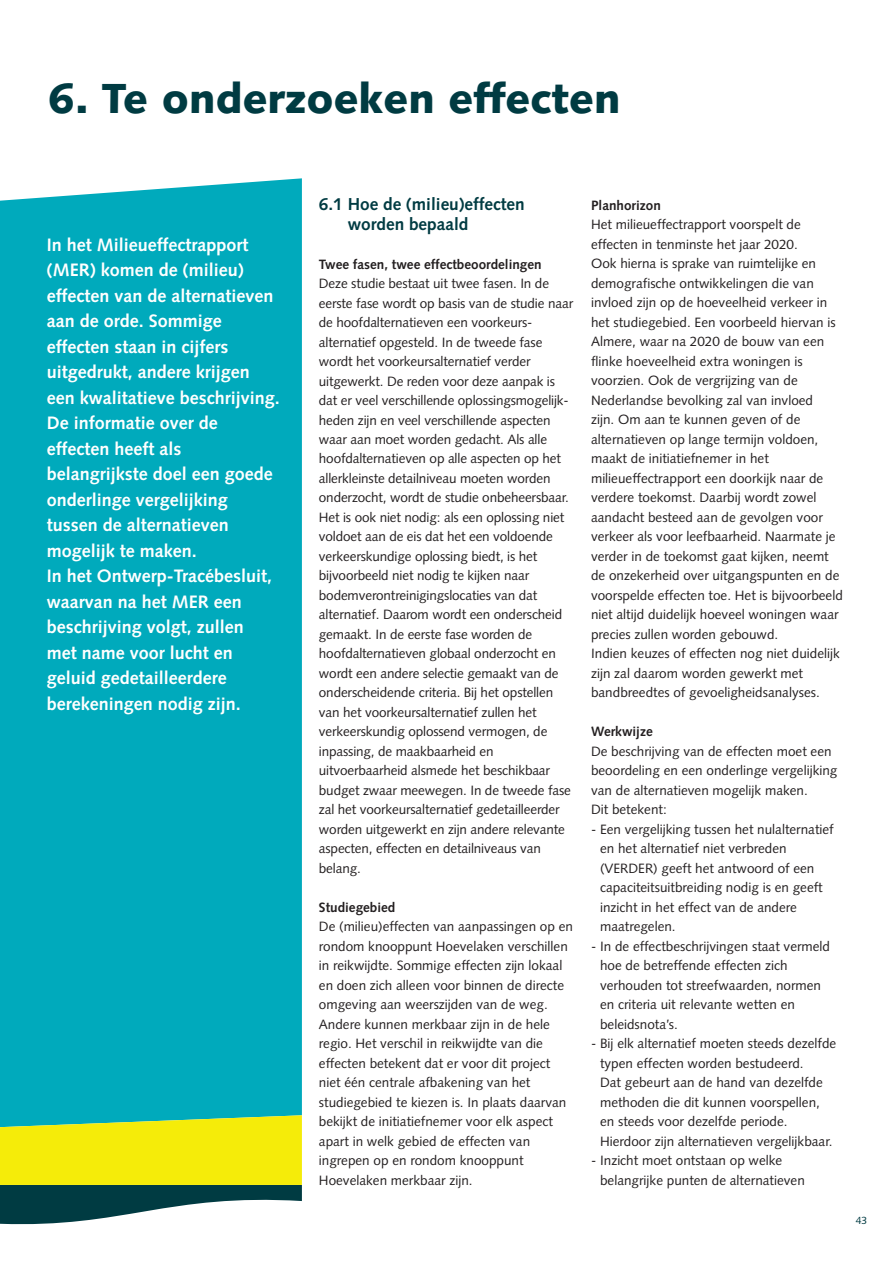
<style>
.page{position:relative;width:893px;height:1263px;background:#fff}
.page>*{position:absolute;margin:0;border:0;box-sizing:border-box;transform-origin:0 0}
.t1{font:900 42px "Syntax";color:#003b42}
.t2{font:700 18px/25.5px "Syntax";color:#fff}
.t3{font:700 17.25px/19.5px "Syntax";color:#003b42}
.t4{font:13.5px/19.5px "Syntax";color:#231f20}
.t5{font:700 13.5px "Syntax";color:#231f20}
.t6{font:10.5px "Syntax";color:#003b42}
</style>
<div class="page">
<div style="left:0;top:178px;width:302px;height:937px;background:#00aabc"></div>
<svg style="left:0;top:1115px;width:302px;height:110px;background:#aec03f"></svg>
<h1 class="t1" style="left:48px;top:73px;width:574px">6. Te onderzoeken effecten</h1>
<p class="t2" style="left:47px;top:232px;width:235px">In het Milieueffectrapport (MER) komen de (milieu) effecten van de alternatieven aan de orde. Sommige effecten staan in cijfers uitgedrukt, andere krijgen een kwalitatieve beschrijving.<br>De informatie over de effecten heeft als belangrijkste doel een goede onderlinge vergelijking tussen de alternatieven mogelijk te maken.<br>In het Ontwerp-Tracébesluit, waarvan na het MER een beschrijving volgt, zullen<br>met name voor lucht en geluid gedetailleerdere berekeningen nodig zijn.</p>
<p class="t3" style="left:348px;top:194px;width:178px;text-indent:-29px">6.1 Hoe de (milieu)effecten worden bepaald</p>
<p class="t5" style="left:319px;top:256px;width:224px">Twee fasen, twee effectbeoordelingen</p>
<p class="t4" style="left:319px;top:274px;width:256px">Deze studie bestaat uit twee fasen. In de eerste fase wordt op basis van de studie naar de hoofdalternatieven een voorkeurs&shy;alternatief opgesteld. In de tweede fase wordt het voorkeursalternatief verder uitgewerkt. De reden voor deze aanpak is dat er veel verschillende oplossingsmogelijk&shy;heden zijn en veel verschillende aspecten waar aan moet worden gedacht. Als alle hoofdalternatieven op alle aspecten op het allerkleinste detailniveau moeten worden onderzocht, wordt de studie onbeheersbaar.<br>Het is ook niet nodig: als een oplossing niet voldoet aan de eis dat het een voldoende verkeerskundige oplossing biedt, is het bijvoorbeeld niet nodig te kijken naar bodemverontreinigingslocaties van dat alternatief. Daarom wordt een onderscheid gemaakt. In de eerste fase worden de hoofdalternatieven globaal onderzocht en wordt een andere selectie gemaakt van de onderscheidende criteria. Bij het opstellen van het voorkeursalternatief zullen het verkeerskundig oplossend vermogen, de inpassing, de maakbaarheid en uitvoerbaarheid alsmede het beschikbaar budget zwaar meewegen. In de tweede fase zal het voorkeursalternatief gedetailleerder worden uitgewerkt en zijn andere relevante aspecten, effecten en detailniveaus van belang.</p>
<p class="t5" style="left:319px;top:899px;width:78px">Studiegebied</p>
<p class="t4" style="left:319px;top:917px;width:256px">De (milieu)effecten van aanpassingen op en rondom knooppunt Hoevelaken verschillen in reikwijdte. Sommige effecten zijn lokaal en doen zich alleen voor binnen de directe omgeving aan weerszijden van de weg.<br>Andere kunnen merkbaar zijn in de hele regio. Het verschil in reikwijdte van die effecten betekent dat er voor dit project niet één centrale afbakening van het studiegebied te kiezen is. In plaats daarvan bekijkt de initiatiefnemer voor elk aspect apart in welk gebied de effecten van ingrepen op en rondom knooppunt Hoevelaken merkbaar zijn.</p>
<p class="t5" style="left:591px;top:197px;width:71px">Planhorizon</p>
<p class="t4" style="left:591px;top:215px;width:253px">Het milieueffectrapport voorspelt de effecten in tenminste het jaar 2020.<br>Ook hierna is sprake van ruimtelijke en demografische ontwikkelingen die van invloed zijn op de hoeveelheid verkeer in het studiegebied. Een voorbeeld hiervan is Almere, waar na 2020 de bouw van een flinke hoeveelheid extra woningen is voorzien. Ook de vergrijzing van de Nederlandse bevolking zal van invloed<br>zijn. Om aan te kunnen geven of de alternatieven op lange termijn voldoen, maakt de initiatiefnemer in het milieueffectrapport een doorkijk naar de verdere toekomst. Daarbij wordt zowel aandacht besteed aan de gevolgen voor verkeer als voor leefbaarheid. Naarmate je verder in de toekomst gaat kijken, neemt de onzekerheid over uitgangspunten en de voorspelde effecten toe. Het is bijvoorbeeld niet altijd duidelijk hoeveel woningen waar precies zullen worden gebouwd.<br>Indien keuzes of effecten nog niet duidelijk zijn zal daarom worden gewerkt met bandbreedtes of gevoeligheidsanalyses.</p>
<p class="t5" style="left:591px;top:724px;width:63px">Werkwijze</p>
<p class="t4" style="left:591px;top:741px;width:248px">De beschrijving van de effecten moet een beoordeling en een onderlinge vergelijking van de alternatieven mogelijk maken.<br>Dit betekent:</p>
<p class="t4" style="left:600px;top:819px;width:235px;text-indent:-9px">- Een vergelijking tussen het nulalternatief en het alternatief niet verbreden (VERDER) geeft het antwoord of een capaciteitsuitbreiding nodig is en geeft inzicht in het effect van de andere maatregelen.</p>
<p class="t4" style="left:600px;top:936px;width:232px;text-indent:-9px">- In de effectbeschrijvingen staat vermeld hoe de betreffende effecten zich verhouden tot streefwaarden, normen en criteria uit relevante wetten en beleidsnota’s.</p>
<p class="t4" style="left:600px;top:1034px;width:238px;text-indent:-9px">- Bij elk alternatief moeten steeds dezelfde typen effecten worden bestudeerd.<br>Dat gebeurt aan de hand van dezelfde methoden die dit kunnen voorspellen, en steeds voor dezelfde periode.<br>Hierdoor zijn alternatieven vergelijkbaar.</p>
<p class="t4" style="left:600px;top:1151px;width:206px;text-indent:-9px">- Inzicht moet ontstaan op welke belangrijke punten de alternatieven</p>
<p class="t6" style="left:856px;top:1214px;width:13px">43</p>
</div>
